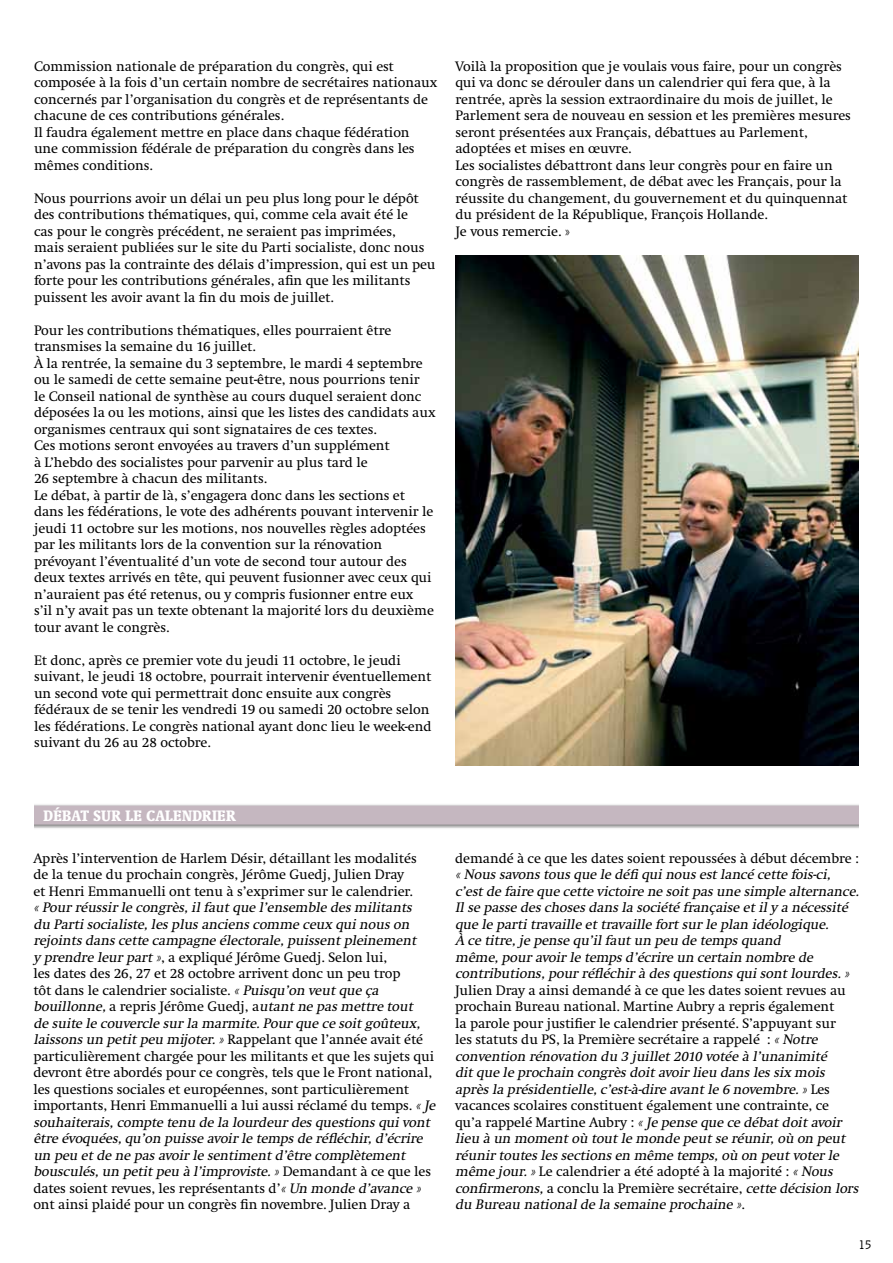
<style>
.page{position:relative;width:893px;height:1263px;background:#fff}
.page>*{position:absolute;margin:0;border:0;box-sizing:border-box;transform-origin:0 0}
.t1{font:700 condensed 15.75px "Swift";letter-spacing:.02em;color:#fff}
.t2{font:14.25px/16.5px "Swift";letter-spacing:-.005em;color:#000}
.t3{font:italic 14.25px/16.5px "Swift";letter-spacing:-.015em;color:#000}
.t4{font:12px "Jaures";color:#000}
.s1{font-style:normal}
</style>
<div class="page">
<div style="left:34px;top:806px;width:825px;height:18px;background:#c5b7c0"></div>
<img style="left:455px;top:255px;width:404px;height:510px">
<p class="t2" style="left:34px;top:58px;width:405px">Commission nationale de préparation du congrès, qui est composée à la fois d’un certain nombre de secrétaires nationaux concernés par l’organisation du congrès et de représentants de chacune de ces contributions générales.<br>Il faudra également mettre en place dans chaque fédération une commission fédérale de préparation du congrès dans les mêmes conditions.</p>
<p class="t2" style="left:34px;top:190px;width:403px">Nous pourrions avoir un délai un peu plus long pour le dépôt des contributions thématiques, qui, comme cela avait été le<br>cas pour le congrès précédent, ne seraient pas imprimées,<br>mais seraient publiées sur le site du Parti socialiste, donc nous n’avons pas la contrainte des délais d’impression, qui est un peu forte pour les contributions générales, afin que les militants puissent les avoir avant la fin du mois de juillet.</p>
<p class="t2" style="left:34px;top:322px;width:403px">Pour les contributions thématiques, elles pourraient être transmises la semaine du 16 juillet.<br>À la rentrée, la semaine du 3 septembre, le mardi 4 septembre ou le samedi de cette semaine peut-être, nous pourrions tenir<br>le Conseil national de synthèse au cours duquel seraient donc déposées la ou les motions, ainsi que les listes des candidats aux organismes centraux qui sont signataires de ces textes.<br>Ces motions seront envoyées au travers d’un supplément<br>à L’hebdo des socialistes pour parvenir au plus tard le<br>26 septembre à chacun des militants.<br>Le débat, à partir de là, s’engagera donc dans les sections et dans les fédérations, le vote des adhérents pouvant intervenir le jeudi 11 octobre sur les motions, nos nouvelles règles adoptées par les militants lors de la convention sur la rénovation prévoyant l’éventualité d’un vote de second tour autour des deux textes arrivés en tête, qui peuvent fusionner avec ceux qui n’auraient pas été retenus, ou y compris fusionner entre eux<br>s’il n’y avait pas un texte obtenant la majorité lors du deuxième tour avant le congrès.</p>
<p class="t2" style="left:34px;top:652px;width:399px">Et donc, après ce premier vote du jeudi 11 octobre, le jeudi suivant, le jeudi 18 octobre, pourrait intervenir éventuellement un second vote qui permettrait donc ensuite aux congrès fédéraux de se tenir les vendredi 19 ou samedi 20 octobre selon les fédérations. Le congrès national ayant donc lieu le week-end suivant du 26 au 28 octobre.</p>
<p class="t2" style="left:455px;top:58px;width:397px">Voilà la proposition que je voulais vous faire, pour un congrès qui va donc se dérouler dans un calendrier qui fera que, à la rentrée, après la session extraordinaire du mois de juillet, le Parlement sera de nouveau en session et les premières mesures seront présentées aux Français, débattues au Parlement, adoptées et mises en œuvre.<br>Les socialistes débattront dans leur congrès pour en faire un congrès de rassemblement, de débat avec les Français, pour la réussite du changement, du gouvernement et du quinquennat du président de la République, François Hollande.<br>Je vous remercie. »</p>
<p class="t1" style="left:44px;top:807px;width:194px">DÉBAT SUR LE CALENDRIER</p>
<p class="t2" style="left:33px;top:850px;width:385px">Après l’intervention de Harlem Désir, détaillant les modalités de la tenue du prochain congrès, Jérôme Guedj, Julien Dray et Henri Emmanuelli ont tenu à s’exprimer sur le calendrier.</p>
<p class="t3" style="left:33px;top:899px;width:406px">«Pour réussir le congrès,ilfautque l’ensemble des militants<br>du Partisocialiste,les plus anciens comme ceux quinous on<br>rej oints dans cette campagne électorale,puissentpleinement<br>y prendre leur part»<span class="s1">, a expliqué Jérôme Guedj. Selon lui,<br>les dates des 26, 27 et 28 octobre arrivent donc un peu trop<br>tôt dans le calendrier socialiste.</span> «Puisqu’on veutque ça bouillonne,<span class="s1">a r e p r i s J é r ô m e G u e dj , a</span> utantne pas mettre tout<br>de suite le couvercle sur la marmite.Pour que ce soitgoûteux, laissons un petitpeu mijoter.»<span class="s1">Rappelant que l’année avait été particulièrement chargée pour les militants et que les sujets qui devront être abordés pour ce congrès, tels que le Front national, les questions sociales et européennes, sont particulièrement importants, Henri Emmanuelli a lui aussi réclamé du temps.</span> «Je souhaiterais,compte tenu de la lourdeur des questions quivont être évoquées,qu’on puisse avoir le temps de réfléchir,d’écrire un peu etde ne pas avoir le sentimentd’être complètement bousculés,un petitpeu à l’improviste.»<span class="s1">D e m a n d a n t à c e qu e l e s dates soient revues, les représentants d’</span>«Un monde d’avance» <span class="s1">ont ainsi plaidé pour un congrès fin novembre. Julien Dray a</span></p>
<p class="t2" style="left:455px;top:850px;width:405px">demandé à ce que les dates soient repoussées à début décembre :</p>
<p class="t3" style="left:455px;top:866px;width:408px">«Nous savons tous que le défi quinous estlancé cette fois-ci, c’estde faire que cette victoire ne soitpas une simple alternance.<br>Ilse passe des choses dans la société française etily a nécessité que le partitravaille ettravaille fortsur le plan idéologique.<br>À ce titre,j e pense qu’ilfautun peu de temps quand même,pour avoir le temps d’écrire un certain nombre de contributions,pour réfléchir à des questions quisontlourdes.»</p>
<p class="t3" style="left:455px;top:982px;width:408px"><span class="s1">Julien Dray a ainsi demandé à ce que les dates soient revues au prochain Bureau national. Martine Aubry a repris également<br>la parole pour justifier le calendrier présenté. S’appuyant sur<br>les statuts du PS, la Première secrétaire a rappelé :</span> «Notre convention rénovation du 3 juillet2010 votée à l’unanimité ditque le prochain congrès doitavoir lieu dans les six mois après la présidentielle,c’est-à-dire avantle 6 novembre. »<span class="s1">L e s vacances scolaires constituent également une contrainte, ce<br>qu’a rappelé Martine Aubry :</span> «Je pense que ce débatdoitavoir lieu à un momentoù toutle monde peutse réunir,où on peut réunir toutes les sections en même temps,où on peutvoter le même jour.»<span class="s1">Le calendrier a été adopté à la majorité :</span> «Nous confirmerons,<span class="s1">a c o n c l u l a P r e m i è r e s e c r é t a i r e ,</span> cette décision lors du Bureau nationalde la semaine prochaine »<span class="s1">.</span></p>
<p class="t4" style="left:859px;top:1238px;width:14px">15</p>
</div>
